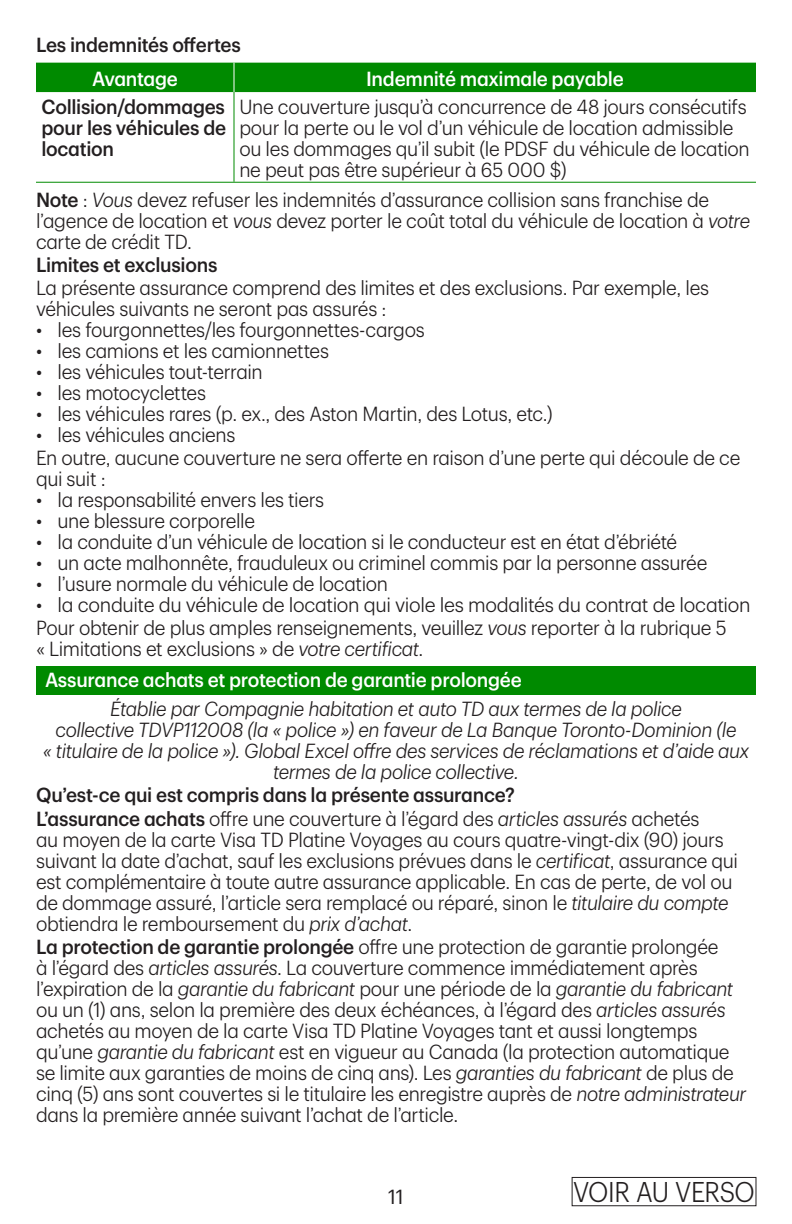
<style>
.page{position:relative;width:792px;height:1224px;background:#fff}
.page>*{position:absolute;margin:0;border:0;box-sizing:border-box;transform-origin:0 0}
.t1{font:300 28px "TD Graphik";letter-spacing:-.02em;color:#231f20;scale:.9 1}
.t2{font:300 20px/21px "TD Graphik";letter-spacing:-.02em;color:#231f20;scale:.95 1}
.t3{font:italic 300 20px/21px "TD Graphik";letter-spacing:-.02em;color:#231f20;text-align:center;scale:.95 1}
.t4{font:500 20px/21px "TD Graphik";letter-spacing:-.015em;color:#231f20;text-align:justify;scale:.95 1}
.t5{font:500 20px "TD Graphik";letter-spacing:-.015em;color:#fff;scale:.95 1}
.t6{font:20px "TD Graphik";color:#231f20}
.s1{font-weight:500}
.s2{font-style:italic}
</style>
<div class="page">
<div style="left:572px;top:1177px;width:184px;height:29px;border:1px solid #231f20"></div>
<div style="left:36px;top:666px;width:720px;height:28px;background:#008a00"></div>
<div style="left:36px;top:63px;width:720px;height:29px;background:#008a00"></div>
<hr style="left:36px;top:182px;width:198px;height:1px;background:#008a00">
<hr style="left:234px;top:92px;width:1px;height:90px;background:#008a00">
<hr style="left:234px;top:182px;width:522px;height:1px;background:#008a00">
<h5 class="t4" style="left:36px;top:33px;width:217px">Les indemnités offertes</h5>
<p class="t5" style="left:92px;top:63px;width:92px">Avantage</p>
<p class="t5" style="left:366px;top:63px;width:273px">Indemnité maximale payable</p>
<p class="t4" style="left:41px;top:95px;width:196px">Collision/dommages pour les véhicules de location</p>
<p class="t2" style="left:239px;top:94px;width:539px">Une couverture jusqu’à concurrence de 48 jours consécutifs pour la perte ou le vol d’un véhicule de location admissible ou les dommages qu’il subit (le PDSF du véhicule de location ne peut pas être supérieur à 65 000 $)</p>
<p class="t2" style="left:36px;top:187px;width:753px"><span class="s1">Note</span> : <span class="s2">Vous</span> devez refuser les indemnités d’assurance collision sans franchise de l’agence de location et <span class="s2">vous</span> devez porter le coût total du véhicule de location à <span class="s2">votre </span>carte de crédit TD.</p>
<h5 class="t4" style="left:36px;top:252px;width:192px">Limites et exclusions</h5>
<p class="t2" style="left:36px;top:275px;width:710px">La présente assurance comprend des limites et des exclusions. Par exemple, les véhicules suivants ne seront pas assurés :</p>
<p class="t2" style="left:36px;top:317px;width:411px">• les fourgonnettes/les fourgonnettes‑cargos</p>
<p class="t2" style="left:36px;top:338px;width:310px">• les camions et les camionnettes</p>
<p class="t2" style="left:36px;top:359px;width:240px">• les véhicules tout‑terrain</p>
<p class="t2" style="left:36px;top:380px;width:181px">• les motocyclettes</p>
<p class="t2" style="left:36px;top:401px;width:545px">• les véhicules rares (p. ex., des Aston Martin, des Lotus, etc.)</p>
<p class="t2" style="left:36px;top:422px;width:212px">• les véhicules anciens</p>
<p class="t2" style="left:36px;top:446px;width:743px">En outre, aucune couverture ne sera offerte en raison d’une perte qui découle de ce qui suit :</p>
<p class="t2" style="left:36px;top:488px;width:305px">• la responsabilité envers les tiers</p>
<p class="t2" style="left:36px;top:509px;width:232px">• une blessure corporelle</p>
<p class="t2" style="left:36px;top:530px;width:677px">• la conduite d’un véhicule de location si le conducteur est en état d’ébriété</p>
<p class="t2" style="left:36px;top:551px;width:708px">• un acte malhonnête, frauduleux ou criminel commis par la personne assurée</p>
<p class="t2" style="left:36px;top:572px;width:372px">• l’usure normale du véhicule de location</p>
<p class="t2" style="left:36px;top:593px;width:754px">• la conduite du véhicule de location qui viole les modalités du contrat de location</p>
<p class="t2" style="left:36px;top:616px;width:728px">Pour obtenir de plus amples renseignements, veuillez <span class="s2">vous</span> reporter à la rubrique 5 « Limitations et exclusions » de <span class="s2">votre certificat</span>.</p>
<h4 class="t5" style="left:45px;top:664px;width:503px">Assurance achats et protection de garantie prolongée</h4>
<p class="t3" style="left:43px;top:697px;width:745px">Établie par Compagnie habitation et auto TD aux termes de la police<br>collective TDVP112008 (la « police ») en faveur de La Banque Toronto‑Dominion (le<br>« titulaire de la police »). Global Excel offre des services de réclamations et d’aide aux termes de la police collective.</p>
<h5 class="t4" style="left:36px;top:783px;width:505px">Qu’est‑ce qui est compris dans la présente assurance?</h5>
<p class="t2" style="left:36px;top:806px;width:741px"><span class="s1">L’assurance achats</span> offre une couverture à l’égard des <span class="s2">articles assurés</span> achetés<br>au moyen de la carte Visa TD Platine Voyages au cours quatre‑vingt‑dix (90) jours suivant la date d’achat, sauf les exclusions prévues dans le <span class="s2">certificat</span>, assurance qui est complémentaire à toute autre assurance applicable. En cas de perte, de vol ou de dommage assuré, l’article sera remplacé ou réparé, sinon le <span class="s2">titulaire du compte </span>obtiendra le remboursement du <span class="s2">prix d’achat</span>.</p>
<p class="t2" style="left:36px;top:934px;width:749px"><span class="s1">La protection de garantie prolongée</span> offre une protection de garantie prolongée<br>à l’égard des <span class="s2">articles assurés</span>. La couverture commence immédiatement après l’expiration de la <span class="s2">garantie du fabricant</span> pour une période de la <span class="s2">garantie du fabricant </span>ou un (1) ans, selon la première des deux échéances, à l’égard des <span class="s2">articles assurés </span>achetés au moyen de la carte Visa TD Platine Voyages tant et aussi longtemps qu’une <span class="s2">garantie du fabricant</span> est en vigueur au Canada (la protection automatique se limite aux garanties de moins de cinq ans). Les <span class="s2">garanties du fabricant</span> de plus de cinq (5) ans sont couvertes si le titulaire les enregistre auprès de <span class="s2">notre administrateur </span>dans la première année suivant l’achat de l’article.</p>
<p class="t6" style="left:388px;top:1182px;width:17px">11</p>
<h1 class="t1" style="left:573px;top:1171px;width:204px">VOIR AU VERSO</h1>
</div>
